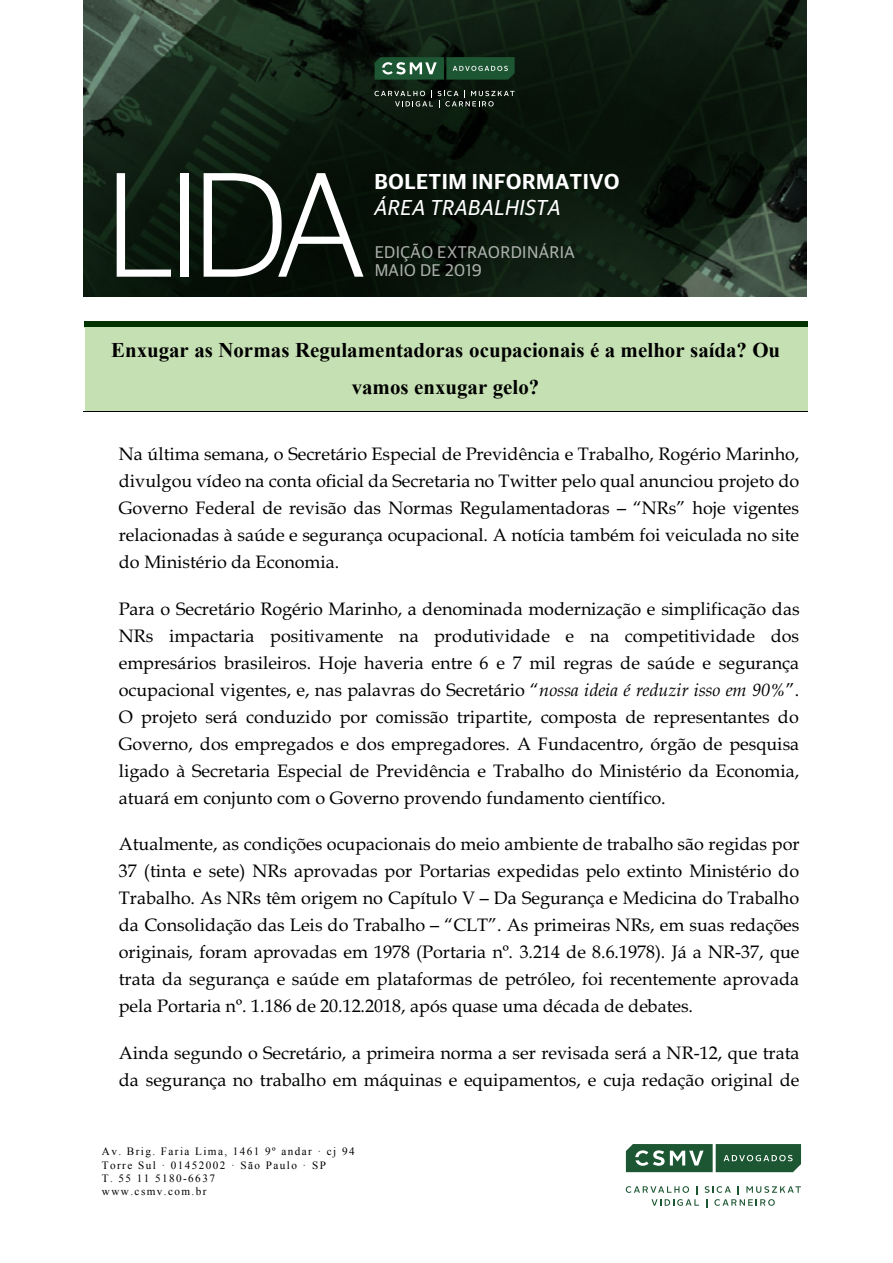
<style>
.page{position:relative;width:893px;height:1263px;background:#fff}
.page>*{position:absolute;margin:0;border:0;box-sizing:border-box;transform-origin:0 0}
.t1{font:600 21.6px "Guardian Sans";letter-spacing:.025em;color:#fff}
.t2{font:italic 21.6px "Guardian Sans";letter-spacing:.025em;color:#fff}
.t3{font:700 20.85px/36.3px "Times New Roman";color:#000;text-align:center}
.t4{font:18px/27px "Book Antiqua";color:#000;text-align:justify}
.t5{font:16.95px/18.6px "Guardian Sans";letter-spacing:.025em;color:#fff}
.t6{font:11.1px/13.4px "Times New Roman";letter-spacing:.13em;color:#000}
.s1{font-style:italic}
</style>
<div class="page">
<img style="left:84px;top:0;width:723px;height:297px">
<svg style="left:117px;top:173px;width:54px;height:104px"></svg>
<div style="left:181px;top:173px;width:8px;height:104px;background:#fff"></div>
<svg style="left:204px;top:173px;width:160px;height:104px"></svg>
<svg style="left:375px;top:90px;width:140px;height:18px;background:#2c372e"></svg>
<svg style="left:375px;top:57px;width:140px;height:23px;background:#346445"></svg>
<svg style="left:626px;top:1186px;width:73px;height:20px"></svg>
<svg style="left:705px;top:1186px;width:96px;height:21px"></svg>
<svg style="left:626px;top:1144px;width:175px;height:28px;background:#3c6d4e"></svg>
<div style="left:85px;top:327px;width:722px;height:84px;background:#c5e0b3"></div>
<hr style="left:84px;top:321px;width:723px;height:4px;background:#030">
<hr style="left:84px;top:326px;width:723px;height:1px;background:#030">
<hr style="left:84px;top:327px;width:723px;height:1px;background:#c5e0b3">
<hr style="left:83px;top:411px;width:724px;height:1px;background:#000">
<p class="t1" style="left:375px;top:166px;width:246px">BOLETIM INFORMATIVO</p>
<p class="t2" style="left:375px;top:192px;width:188px">ÁREA TRABALHISTA</p>
<p class="t5" style="left:375px;top:241px;width:202px">EDIÇÃO EXTRAORDINÁRIA<br>MAIO DE 2019</p>
<p class="t3" style="left:111px;top:332px;width:670px">Enxugar as Normas Regulamentadoras ocupacionais é a melhor saída? Ou vamos enxugar gelo?</p>
<p class="t4" style="left:119px;top:441px;width:682px">Na última semana, o Secretário Especial de Previdência e Trabalho, Rogério Marinho, divulgou vídeo na conta oficial da Secretaria no Twitter pelo qual anunciou projeto do Governo Federal de revisão das Normas Regulamentadoras – “NRs” hoje vigentes relacionadas à saúde e segurança ocupacional. A notícia também foi veiculada no site do Ministério da Economia.</p>
<p class="t4" style="left:119px;top:595px;width:682px">Para o Secretário Rogério Marinho, a denominada modernização e simplificação das NRs impactaria positivamente na produtividade e na competitividade dos empresários brasileiros. Hoje haveria entre 6 e 7 mil regras de saúde e segurança ocupacional vigentes, e, nas palavras do Secretário “<span class="s1">nossa ideia é reduzir isso em 90%</span>”.<br>O projeto será conduzido por comissão tripartite, composta de representantes do Governo, dos empregados e dos empregadores. A Fundacentro, órgão de pesquisa ligado à Secretaria Especial de Previdência e Trabalho do Ministério da Economia, atuará em conjunto com o Governo provendo fundamento científico.</p>
<p class="t4" style="left:119px;top:831px;width:682px">Atualmente, as condições ocupacionais do meio ambiente de trabalho são regidas por 37 (tinta e sete) NRs aprovadas por Portarias expedidas pelo extinto Ministério do Trabalho. As NRs têm origem no Capítulo V – Da Segurança e Medicina do Trabalho da Consolidação das Leis do Trabalho – “CLT”. As primeiras NRs, em suas redações originais, foram aprovadas em 1978 (Portaria nº. 3.214 de 8.6.1978). Já a NR-37, que trata da segurança e saúde em plataformas de petróleo, foi recentemente aprovada pela Portaria nº. 1.186 de 20.12.2018, após quase uma década de debates.</p>
<p class="t4" style="left:119px;top:1039px;width:682px">Ainda segundo o Secretário, a primeira norma a ser revisada será a NR-12, que trata da segurança no trabalho em máquinas e equipamentos, e cuja redação original de</p>
<p class="t6" style="left:102px;top:1145px;width:254px">Av. Brig. Faria Lima, 1461 9º andar · cj 94<br>Torre Sul · 01452002 · São Paulo · SP<br>T. 55 11 5180-6637<br>www.csmv.com.br</p>
</div>
